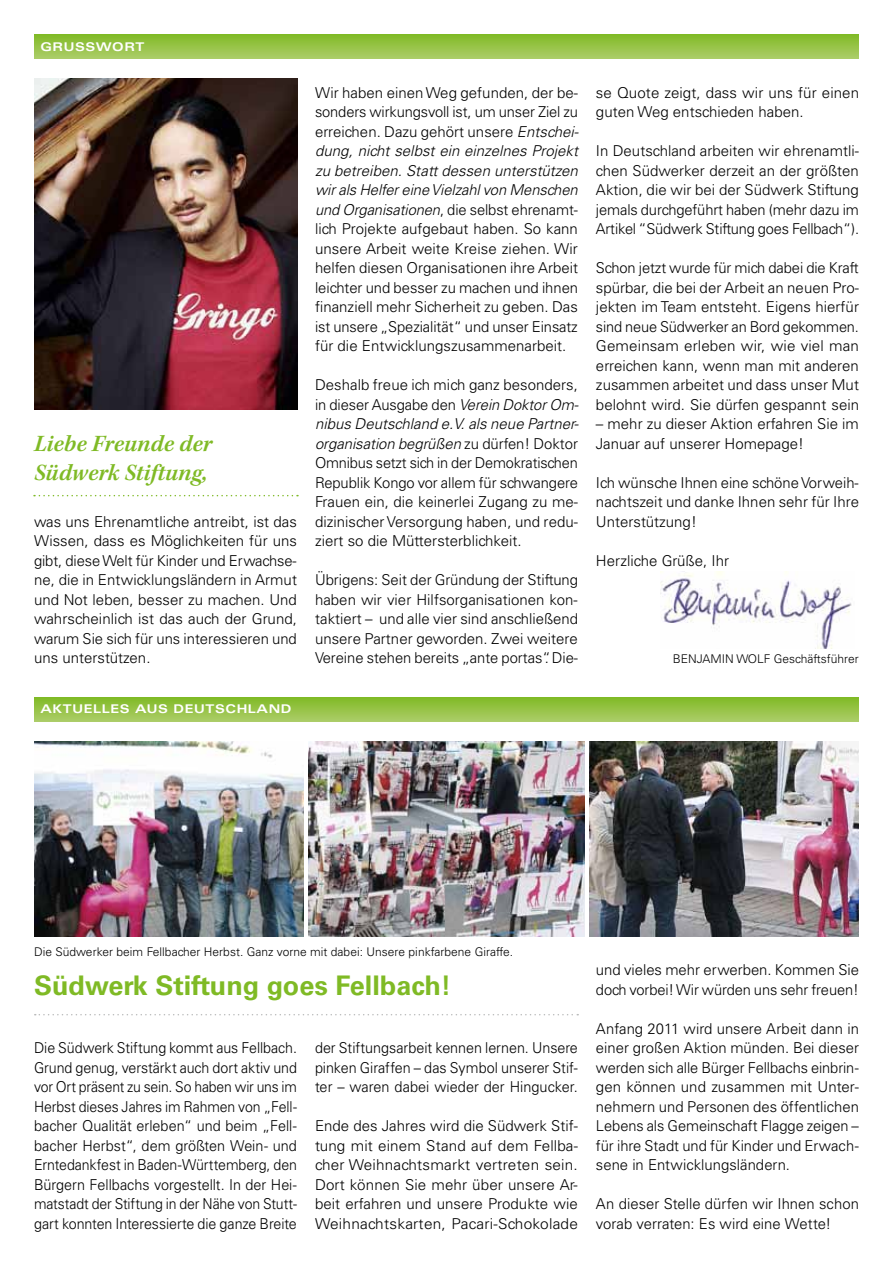
<style>
.page{position:relative;width:893px;height:1263px;background:#fff}
.page>*{position:absolute;margin:0;border:0;box-sizing:border-box;transform-origin:0 0}
.t1{font:700 27px "Univers LT Std";color:#7fba25}
.t2{font:italic 600 24px/28.8px "Kepler Std";color:#7fba25}
.t3{font:300 15px/19.5px "Univers LT Std";color:#000;text-align:justify}
.t4{font:300 15px/19.5px "Univers LT Std";color:#000;text-align:justify;scale:.95 1}
.t5{font:300 15px/19.5px "Univers LT Std";color:#000;text-align:justify;scale:.96 1}
.t6{font:italic 300 15px "Univers LT Std";color:#000}
.t7{font:300 12px "Univers LT Std";color:#000}
.t8{font:700 expanded 12px "Univers LT Std";letter-spacing:.05em;color:#fff}
.s1{font-style:italic}
</style>
<div class="page">
<svg style="left:34px;top:34px;width:825px;height:25px;background:#96c347"></svg>
<svg style="left:35px;top:1014px;width:543px;height:1px"></svg>
<img style="left:34px;top:78px;width:263px;height:332px">
<img style="left:660px;top:571px;width:192px;height:78px">
<svg style="left:34px;top:495px;width:264px;height:1px"></svg>
<svg style="left:34px;top:697px;width:825px;height:25px;background:#96c347"></svg>
<img style="left:34px;top:741px;width:269px;height:195px">
<img style="left:309px;top:741px;width:275px;height:195px">
<img style="left:590px;top:741px;width:269px;height:195px">
<p class="t8" style="left:40px;top:40px;width:105px">GRUSSWORT</p>
<h2 class="t2" style="left:34px;top:430px;width:180px">Liebe Freunde der<br>Südwerk Stiftung,</h2>
<p class="t3" style="left:34px;top:512px;width:265px">was uns Ehrenamtliche antreibt, ist das Wissen, dass es Möglichkeiten für uns gibt, diese Welt für Kinder und Erwachse&shy;ne, die in Entwicklungsländern in Armut und Not leben, besser zu machen. Und wahrscheinlich ist das auch der Grund, warum Sie sich für uns interessieren und uns unterstützen.</p>
<p class="t8" style="left:40px;top:702px;width:253px">AKTUELLES AUS DEUTSCHLAND</p>
<p class="t3" style="left:315px;top:83px;width:264px">Wir haben einen Weg gefunden, der be-</p>
<p class="t3" style="left:315px;top:102px;width:265px">sonders wirkungsvoll ist, um unser Ziel zu</p>
<p class="t3" style="left:315px;top:122px;width:265px">erreichen. Dazu gehört unsere <span class="s1">Entschei-</span></p>
<p class="t6" style="left:315px;top:142px;width:264px">dung, nicht selbst ein einzelnes Projekt</p>
<p class="t6" style="left:315px;top:161px;width:264px">zu betreiben. Statt dessen unterstützen</p>
<p class="t6" style="left:315px;top:181px;width:264px">wir als Helfer eine Vielzahl von Menschen</p>
<p class="t3" style="left:315px;top:200px;width:264px"><span class="s1">und Organisationen</span>, die selbst ehrenamt-</p>
<p class="t3" style="left:315px;top:219px;width:264px">lich Projekte aufgebaut haben. So kann</p>
<p class="t3" style="left:315px;top:239px;width:264px">unsere Arbeit weite Kreise ziehen. Wir</p>
<p class="t3" style="left:315px;top:258px;width:264px">helfen diesen Organisationen ihre Arbeit</p>
<p class="t3" style="left:315px;top:278px;width:265px">leichter und besser zu machen und ihnen</p>
<p class="t3" style="left:323px;top:297px;width:256px">nanziell mehr Sicherheit zu geben. Das</p>
<p class="t3" style="left:315px;top:317px;width:264px">ist unsere „Spezialität“ und unser Einsatz</p>
<p class="t3" style="left:315px;top:336px;width:253px">für die Entwicklungszusammenarbeit.</p>
<p class="t3" style="left:315px;top:375px;width:265px">Deshalb freue ich mich ganz besonders, in dieser Ausgabe den <span class="s1">Verein Doktor Om&shy;nibus Deutschland e.V. als neue Partner&shy;organisation begrüßen</span> zu dürfen! Doktor Omnibus setzt sich in der Demokratischen Republik Kongo vor allem für schwangere Frauen ein, die keinerlei Zugang zu me&shy;dizinischer Versorgung haben, und redu&shy;ziert so die Müttersterblichkeit.</p>
<p class="t3" style="left:315px;top:570px;width:265px">Übrigens: Seit der Gründung der Stiftung haben wir vier Hilfsorganisationen kon&shy;taktiert – und alle vier sind anschließend unsere Partner geworden. Zwei weitere Vereine stehen bereits „ante portas“. Die-</p>
<p class="t3" style="left:596px;top:83px;width:265px">se Quote zeigt, dass wir uns für einen guten Weg entschieden haben.</p>
<p class="t3" style="left:596px;top:141px;width:265px">In Deutschland arbeiten wir ehrenamtli&shy;chen Südwerker derzeit an der größten Aktion, die wir bei der Südwerk Stiftung jemals durchgeführt haben (mehr dazu im Artikel “Südwerk Stiftung goes Fellbach“).</p>
<p class="t3" style="left:596px;top:258px;width:265px">Schon jetzt wurde für mich dabei die Kraft spürbar, die bei der Arbeit an neuen Pro&shy;jekten im Team entsteht. Eigens hierfür sind neue Südwerker an Bord gekommen.<br>Gemeinsam erleben wir, wie viel man erreichen kann, wenn man mit anderen zusammen arbeitet und dass unser Mut belohnt wird. Sie dürfen gespannt sein</p>
<p class="t3" style="left:596px;top:414px;width:264px">– mehr zu dieser Aktion erfahren Sie im<br>Januar auf unserer Homepage!</p>
<p class="t3" style="left:596px;top:473px;width:265px">Ich wünsche Ihnen eine schöne Vorweih&shy;nachtszeit und danke Ihnen sehr für Ihre Unterstützung!</p>
<p class="t3" style="left:596px;top:551px;width:135px">Herzliche Grüße, Ihr</p>
<p class="t7" style="left:673px;top:652px;width:188px">BENJAMIN WOLF Geschäftsführer</p>
<p class="t7" style="left:34px;top:944px;width:481px">Die Südwerker beim Fellbacher Herbst. Ganz vorne mit dabei: Unsere pinkfarbene Giraffe.</p>
<h1 class="t1" style="left:34px;top:969px;width:419px">Südwerk Stiftung goes Fellbach!</h1>
<p class="t4" style="left:34px;top:1038px;width:278px">Die Südwerk Stiftung kommt aus Fellbach.<br>Grund genug, verstärkt auch dort aktiv und vor Ort präsent zu sein. So haben wir uns im Herbst dieses Jahres im Rahmen von „Fell&shy;bacher Qualität erleben“ und beim „Fell&shy;bacher Herbst“, dem größten Wein- und Erntedankfest in Baden-Württemberg, den Bürgern Fellbachs vorgestellt. In der Hei&shy;matstadt der Stiftung in der Nähe von Stutt&shy;gart konnten Interessierte die ganze Breite</p>
<p class="t5" style="left:315px;top:1038px;width:275px">der Stiftungsarbeit kennen lernen. Unsere pinken Giraffen – das Symbol unserer Stif&shy;ter – waren dabei wieder der Hingucker.</p>
<p class="t3" style="left:315px;top:1116px;width:264px">Ende des Jahres wird die Südwerk Stif&shy;tung mit einem Stand auf dem Fellba&shy;cher Weihnachtsmarkt vertreten sein.<br>Dort können Sie mehr über unsere Ar&shy;beit erfahren und unsere Produkte wie Weihnachtskarten, Pacari-Schokolade</p>
<p class="t3" style="left:596px;top:960px;width:265px">und vieles mehr erwerben. Kommen Sie doch vorbei! Wir würden uns sehr freuen!</p>
<p class="t3" style="left:596px;top:1019px;width:264px">Anfang 2011 wird unsere Arbeit dann in einer großen Aktion münden. Bei dieser werden sich alle Bürger Fellbachs einbrin&shy;gen können und zusammen mit Unter&shy;nehmern und Personen des öffentlichen Lebens als Gemeinschaft Flagge zeigen – für ihre Stadt und für Kinder und Erwach&shy;sene in Entwicklungsländern.</p>
<p class="t3" style="left:596px;top:1194px;width:264px">An dieser Stelle dürfen wir Ihnen schon vorab verraten: Es wird eine Wette!</p>
</div>
